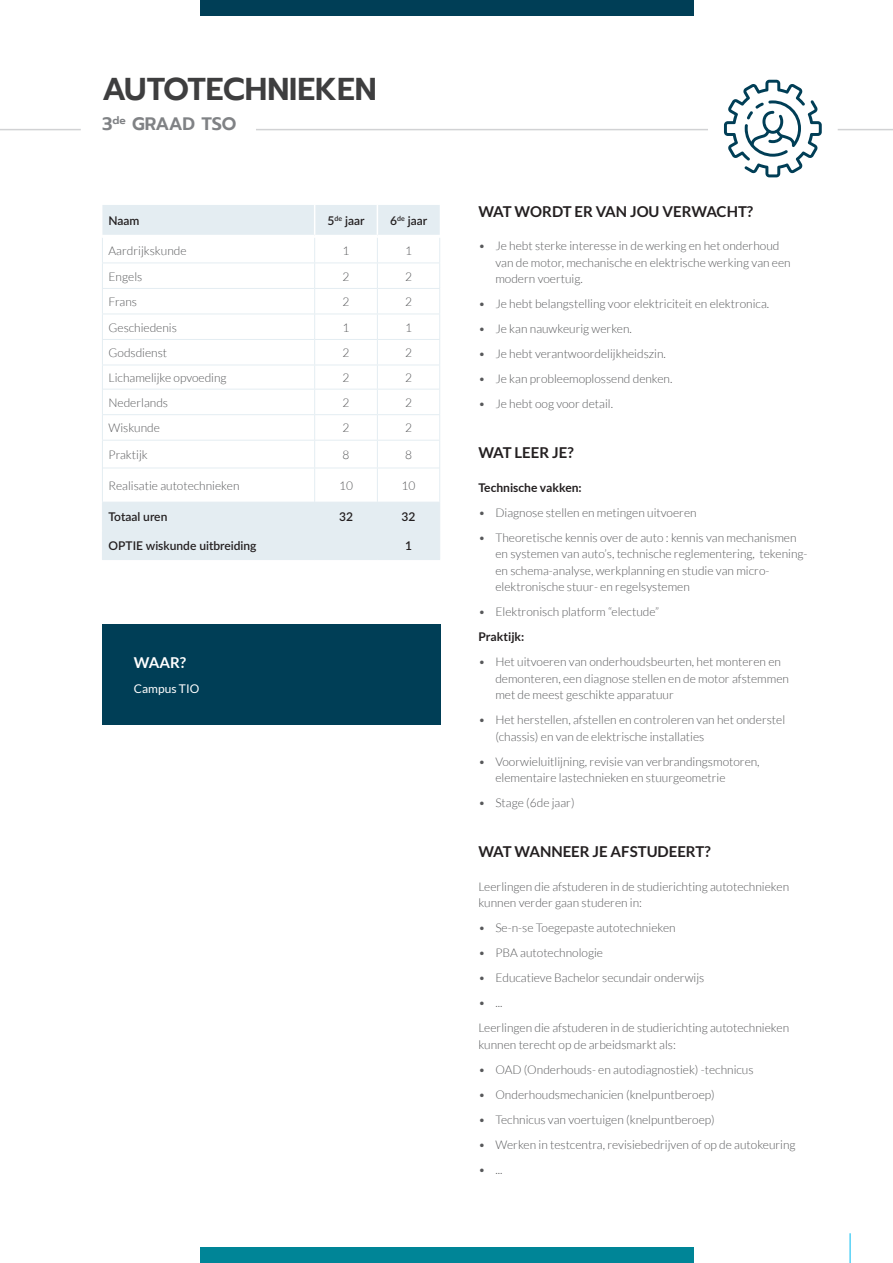
<style>
.page{position:relative;width:893px;height:1263px;background:#fff}
.page>*{position:absolute;margin:0;border:0;box-sizing:border-box;transform-origin:0 0}
.t1{font:600 31.5px "Prompt";color:#3e3e3f}
.t2{font:600 18px "Prompt";letter-spacing:-.015em;color:#808285}
.t3{font:700 15px "Lato";color:#231f20}
.t4{font:700 15px "Lato";color:#fff}
.t5{font:300 12px/16.5px "Lato";color:#57585a}
.t6{font:600 12px "Lato";color:#231f20}
.t7{font:700 12px "Lato";color:#231f20}
.t8{font:12px "Lato";color:#fff}
</style>
<div class="page">
<hr style="left:850px;top:1233px;width:1px;height:30px;background:#00baf1">
<div style="left:200px;top:0;width:493px;height:15px;background:#003e56"></div>
<div style="left:200px;top:1247px;width:493px;height:16px;background:#008597"></div>
<hr style="left:0;top:129px;width:81px;height:1px;background:#d1d2d4">
<hr style="left:256px;top:129px;width:452px;height:1px;background:#d1d2d4">
<hr style="left:838px;top:129px;width:55px;height:1px;background:#d1d2d4">
<svg style="left:724px;top:80px;width:98px;height:97px"></svg>
<div style="left:102px;top:624px;width:338px;height:100px;background:#003e56"></div>
<svg style="left:102px;top:205px;width:338px;height:263px"></svg>
<hr style="left:102px;top:468px;width:1px;height:34px;background:#e4edf2">
<hr style="left:314px;top:468px;width:1px;height:34px;background:#e4edf2">
<hr style="left:377px;top:468px;width:1px;height:34px;background:#e4edf2">
<hr style="left:439px;top:468px;width:1px;height:34px;background:#e4edf2">
<div style="left:102px;top:503px;width:338px;height:56px;background:#e4edf2"></div>
<hr style="left:102px;top:559px;width:213px;height:1px;background:#e4edf2">
<hr style="left:315px;top:559px;width:62px;height:1px;background:#e4edf2">
<hr style="left:377px;top:559px;width:63px;height:1px;background:#e4edf2">
<hr style="left:103px;top:389px;width:212px;height:1px;background:#e4edf2">
<hr style="left:315px;top:389px;width:62px;height:1px;background:#e4edf2">
<hr style="left:377px;top:389px;width:62px;height:1px;background:#e4edf2">
<hr style="left:103px;top:468px;width:212px;height:1px;background:#e4edf2">
<hr style="left:315px;top:468px;width:62px;height:1px;background:#e4edf2">
<hr style="left:377px;top:468px;width:62px;height:1px;background:#e4edf2">
<hr style="left:102px;top:502px;width:213px;height:1px;background:#e4edf2">
<hr style="left:315px;top:502px;width:62px;height:1px;background:#e4edf2">
<hr style="left:377px;top:502px;width:63px;height:1px;background:#e4edf2">
<h1 class="t1" style="left:102px;top:66px;width:276px">AUTOTECHNIEKEN</h1>
<h2 class="t2" style="left:102px;top:111px;width:136px">3<sup>de</sup> GRAAD TSO</h2>
<p class="t6" style="left:109px;top:212px;width:33px">Naam</p>
<p class="t6" style="left:328px;top:212px;width:39px">5<sup>de</sup> jaar</p>
<p class="t6" style="left:390px;top:212px;width:39px">6<sup>de</sup> jaar</p>
<p class="t5" style="left:109px;top:242px;width:79px">Aardrijkskunde</p>
<p class="t5" style="left:343px;top:242px;width:8px">1</p>
<p class="t5" style="left:405px;top:242px;width:8px">1</p>
<p class="t5" style="left:109px;top:268px;width:35px">Engels</p>
<p class="t5" style="left:343px;top:268px;width:8px">2</p>
<p class="t5" style="left:405px;top:268px;width:8px">2</p>
<p class="t5" style="left:109px;top:293px;width:30px">Frans</p>
<p class="t5" style="left:343px;top:293px;width:8px">2</p>
<p class="t5" style="left:405px;top:293px;width:8px">2</p>
<p class="t5" style="left:109px;top:319px;width:70px">Geschiedenis</p>
<p class="t5" style="left:343px;top:319px;width:8px">1</p>
<p class="t5" style="left:405px;top:319px;width:8px">1</p>
<p class="t5" style="left:109px;top:345px;width:60px">Godsdienst</p>
<p class="t5" style="left:343px;top:345px;width:8px">2</p>
<p class="t5" style="left:405px;top:345px;width:8px">2</p>
<p class="t5" style="left:109px;top:369px;width:120px">Lichamelijke opvoeding</p>
<p class="t5" style="left:343px;top:369px;width:8px">2</p>
<p class="t5" style="left:405px;top:369px;width:8px">2</p>
<p class="t5" style="left:109px;top:394px;width:61px">Nederlands</p>
<p class="t5" style="left:343px;top:394px;width:8px">2</p>
<p class="t5" style="left:405px;top:394px;width:8px">2</p>
<p class="t5" style="left:109px;top:420px;width:53px">Wiskunde</p>
<p class="t5" style="left:343px;top:420px;width:8px">2</p>
<p class="t5" style="left:405px;top:420px;width:8px">2</p>
<p class="t5" style="left:109px;top:446px;width:41px">Praktijk</p>
<p class="t5" style="left:343px;top:446px;width:8px">8</p>
<p class="t5" style="left:405px;top:446px;width:8px">8</p>
<p class="t5" style="left:109px;top:477px;width:132px">Realisatie autotechnieken</p>
<p class="t5" style="left:339px;top:477px;width:15px">10</p>
<p class="t5" style="left:402px;top:477px;width:15px">10</p>
<p class="t6" style="left:109px;top:508px;width:60px">Totaal uren</p>
<p class="t6" style="left:339px;top:508px;width:15px">32</p>
<p class="t6" style="left:402px;top:508px;width:15px">32</p>
<p class="t6" style="left:109px;top:537px;width:150px">OPTIE wiskunde uitbreiding</p>
<p class="t6" style="left:405px;top:537px;width:8px">1</p>
<p class="t4" style="left:134px;top:653px;width:54px">WAAR?</p>
<p class="t8" style="left:134px;top:681px;width:67px">Campus TIO</p>
<p class="t3" style="left:478px;top:203px;width:276px">WAT WORDT ER VAN JOU VERWACHT?</p>
<p class="t5" style="left:495px;top:238px;width:297px;text-indent:-17px">• Je hebt sterke interesse in de werking en het onderhoud van de motor, mechanische en elektrische werking van een modern voertuig.</p>
<p class="t5" style="left:478px;top:296px;width:292px">• Je hebt belangstelling voor elektriciteit en elektronica.</p>
<p class="t5" style="left:478px;top:321px;width:155px">• Je kan nauwkeurig werken.</p>
<p class="t5" style="left:478px;top:346px;width:189px">• Je hebt verantwoordelijkheidszin.</p>
<p class="t5" style="left:478px;top:371px;width:196px">• Je kan probleemoplossend denken.</p>
<p class="t5" style="left:478px;top:396px;width:136px">• Je hebt oog voor detail.</p>
<p class="t3" style="left:478px;top:444px;width:97px">WAT LEER JE?</p>
<p class="t7" style="left:478px;top:480px;width:105px">Technische vakken:</p>
<p class="t5" style="left:478px;top:504px;width:220px">• Diagnose stellen en metingen uitvoeren</p>
<p class="t5" style="left:495px;top:529px;width:314px;text-indent:-17px">• Theoretische kennis over de auto : kennis van mechanismen en systemen van auto’s, technische reglementering, tekening&shy;en schema-analyse, werkplanning en studie van micro&shy;elektronische stuur- en regelsystemen</p>
<p class="t5" style="left:478px;top:604px;width:182px">• Elektronisch platform “electude”</p>
<p class="t7" style="left:478px;top:630px;width:48px">Praktijk:</p>
<p class="t5" style="left:495px;top:654px;width:295px;text-indent:-17px">• Het uitvoeren van onderhoudsbeurten, het monteren en demonteren, een diagnose stellen en de motor afstemmen met de meest geschikte apparatuur</p>
<p class="t5" style="left:495px;top:712px;width:291px;text-indent:-17px">• Het herstellen, afstellen en controleren van het onderstel (chassis) en van de elektrische installaties</p>
<p class="t5" style="left:495px;top:753px;width:266px;text-indent:-17px">• Voorwieluitlijning, revisie van verbrandingsmotoren, elementaire lastechnieken en stuurgeometrie</p>
<p class="t5" style="left:478px;top:795px;width:98px">• Stage (6de jaar)</p>
<p class="t3" style="left:478px;top:843px;width:234px">WAT WANNEER JE AFSTUDEERT?</p>
<p class="t5" style="left:478px;top:878px;width:312px">Leerlingen die afstuderen in de studierichting autotechnieken kunnen verder gaan studeren in:</p>
<p class="t5" style="left:478px;top:920px;width:199px">• Se-n-se Toegepaste autotechnieken</p>
<p class="t5" style="left:478px;top:945px;width:126px">• PBA autotechnologie</p>
<p class="t5" style="left:478px;top:970px;width:227px">• Educatieve Bachelor secundair onderwijs</p>
<p class="t5" style="left:478px;top:991px;width:312px;line-height:25px">• ...<br>Leerlingen die afstuderen in de studierichting autotechnieken</p>
<p class="t5" style="left:478px;top:1036px;width:199px">kunnen terecht op de arbeidsmarkt als:</p>
<p class="t5" style="left:478px;top:1061px;width:277px">• OAD (Onderhouds- en autodiagnostiek) -technicus</p>
<p class="t5" style="left:478px;top:1086px;width:238px">• Onderhoudsmechanicien (knelpuntberoep)</p>
<p class="t5" style="left:478px;top:1111px;width:238px">• Technicus van voertuigen (knelpuntberoep)</p>
<p class="t5" style="left:478px;top:1136px;width:319px">• Werken in testcentra, revisiebedrijven of op de autokeuring</p>
<p class="t5" style="left:478px;top:1161px;width:26px">• ...</p>
</div>
